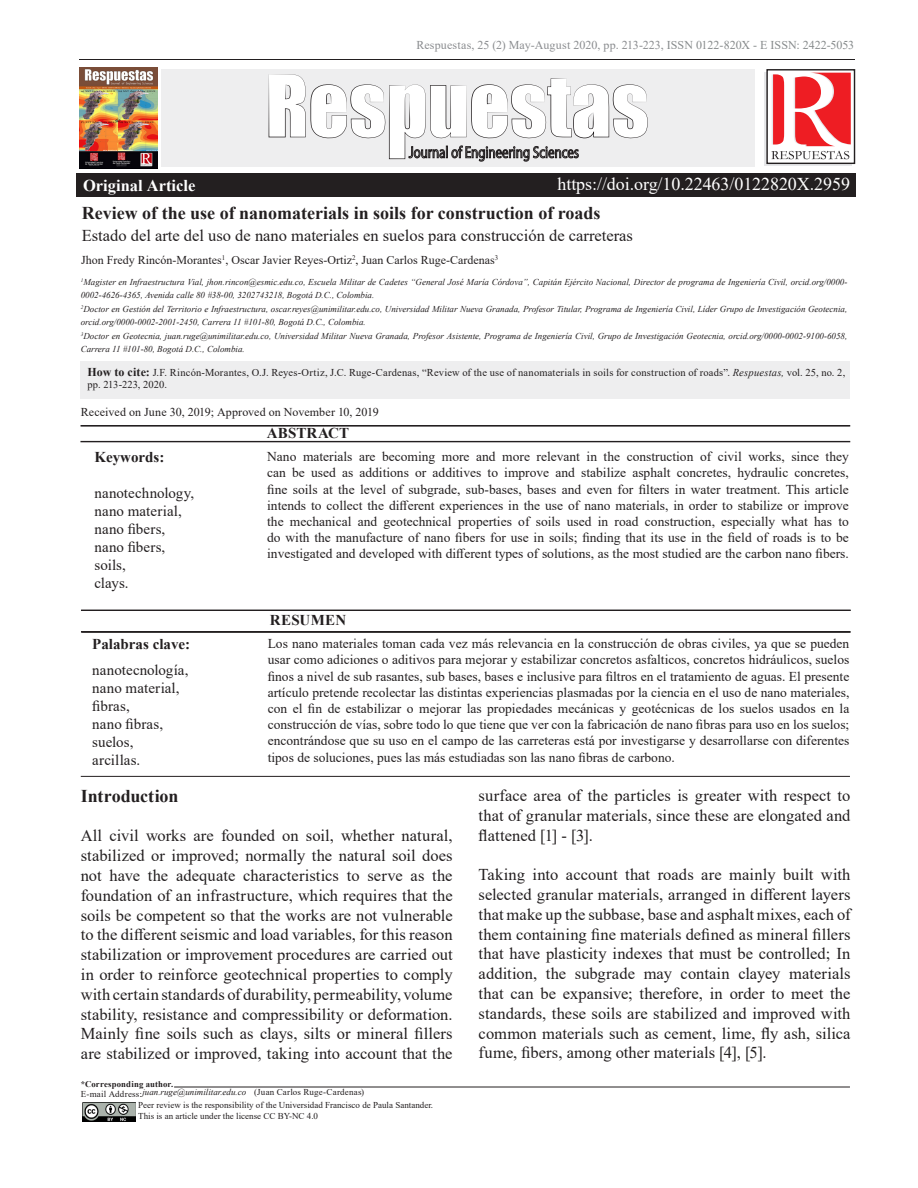
<style>
.page{position:relative;width:918px;height:1188px;background:#fff}
.page>*{position:absolute;margin:0;border:0;box-sizing:border-box;transform-origin:0 0}
.Título_1{font:700 18px "Times New Roman";color:#231f20}
.Título_1-2{font:18px "Times New Roman";letter-spacing:-.005em;color:#fff}
.Titulos{font:700 18px "Times New Roman";letter-spacing:-.005em;color:#231f20}
.Estilo_de_párrafo_2{font:16.5px/19.8px "Times New Roman";letter-spacing:.005em;color:#231f20;text-align:justify}
.Título_1-3{font:16.5px "Times New Roman";color:#231f20}
.t1{font:700 16.5px "Times New Roman";color:#fff}
.t2{font:15px "Times New Roman";letter-spacing:.01em;color:#231f20}
.Título_1-4{font:700 15px "Times New Roman";color:#231f20}
.Resumen{font:13.5px/16.2px "Times New Roman";color:#231f20;text-align:justify}
.Título_1-5{font:12px "Times New Roman";color:#231f20}
.t3{font:12px "Times New Roman";letter-spacing:.005em;color:#8a8c8f}
.t4{font:10.5px/12.6px "Times New Roman";letter-spacing:.015em;color:#231f20}
.Título_1-6{font:italic 9px/13.5px "Times New Roman";color:#231f20}
.t5{font:9px/10.9px "Times New Roman";color:#231f20}
.t6{font:9px "Times New Roman";letter-spacing:.02em;color:#231f20}
.t7{font:700 8.7px "Times New Roman";letter-spacing:.02em;color:#231f20}
.s1{color:#868a8b}
.s2{font-weight:700;font-size:12px}
.s3{font-style:italic}
</style>
<div class="page">
<hr style="left:174px;top:1087px;width:676px;height:1px;background:#231f20">
<img style="left:82px;top:1102px;width:54px;height:20px">
<div style="left:161px;top:69px;width:594px;height:98px;background:#eeeeef"></div>
<hr style="left:79px;top:60px;width:776px;height:1px;background:#231f20">
<svg style="left:269px;top:74px;width:379px;height:88px"></svg>
<div style="left:76px;top:173px;width:780px;height:24px;background:#231f20"></div>
<div style="left:764px;top:72px;width:88px;height:94px;background:#e6e7e9"></div>
<div style="left:767px;top:70px;width:88px;height:93px;background:#fff"></div>
<div style="left:766px;top:69px;width:89px;height:95px;border:1px solid #231f20"></div>
<svg style="left:771px;top:73px;width:80px;height:87px"></svg>
<img style="left:80px;top:67px;width:78px;height:101px">
<hr style="left:81px;top:426px;width:769px;height:1px;background:#231f20">
<div style="left:81px;top:425px;width:769px;height:1px;border:1px solid #231f20"></div>
<div style="left:81px;top:441px;width:769px;height:1px;border:1px solid #231f20"></div>
<div style="left:81px;top:610px;width:769px;height:1px;border:1px solid #231f20"></div>
<div style="left:81px;top:632px;width:769px;height:1px;border:1px solid #231f20"></div>
<hr style="left:81px;top:776px;width:769px;height:1px;background:#231f20">
<div style="left:81px;top:362px;width:769px;height:37px;background:#eeeeef"></div>
<p class="t1" style="left:83px;top:174px;width:114px">Original Article</p>
<p class="t3" style="left:416px;top:36px;width:439px">Respuestas, 25 (2) May-August 2020, pp. 213-223, <span class="s1">ISSN 0122-820X - E ISSN: 2422-5053</span></p>
<p class="Título_1-2" style="left:558px;top:171px;width:294px">https://doi.org/10.22463/0122820X.2959</p>
<p class="Título_1" style="left:82px;top:200px;width:520px">Review of the use of nanomaterials in soils for construction of roads</p>
<p class="Título_1-3" style="left:82px;top:224px;width:553px">Estado del arte del uso de nano materiales en suelos para construcción de carreteras</p>
<p class="Título_1-5" style="left:81px;top:252px;width:419px">Jhon Fredy Rincón-Morantes<sup>1</sup>, Oscar Javier Reyes-Ortiz<sup>2</sup>, Juan Carlos Ruge-Cardenas<sup>3</sup></p>
<p class="Título_1-6" style="left:81px;top:275px;width:768px"><sup>1</sup>Magister en Infraestructura Vial, jhon.rincon@esmic.edu.co, Escuela Militar de Cadetes “General José María Córdova”, Capitán Ejército Nacional, Director de programa de Ingeniería Civil, orcid.org/0000-<br>0002-4626-4365, Avenida calle 80 #38-00, 3202743218, Bogotá D.C., Colombia.</p>
<p class="Título_1-6" style="left:81px;top:302px;width:768px"><sup>2</sup>Doctor en Gestión del Territorio e Infraestructura, oscar.reyes@unimilitar.edu.co, Universidad Militar Nueva Granada, Profesor Titular, Programa de Ingeniería Civil, Líder Grupo de Investigación Geotecnia, orcid.org/0000-0002-2001-2450, Carrera 11 #101-80, Bogotá D.C., Colombia.</p>
<p class="Título_1-6" style="left:81px;top:329px;width:768px"><sup>3</sup>Doctor en Geotecnia, juan.ruge@unimilitar.edu.co, Universidad Militar Nueva Granada, Profesor Asistente, Programa de Ingeniería Civil, Grupo de Investigación Geotecnia, orcid.org/0000-0002-9100-6058,<br>Carrera 11 #101-80, Bogotá D.C., Colombia.</p>
<p class="t4" style="left:87px;top:365px;width:759px"><span class="s2">How to cite:</span> J.F. Rincón-Morantes, O.J. Reyes-Ortiz, J.C. Ruge-Cardenas, “Review of the use of nanomaterials in soils for construction of roads”. <span class="s3">Respuestas,</span> vol. 25, no. 2, pp. 213-223, 2020.</p>
<p class="Título_1-5" style="left:81px;top:404px;width:300px">Received on June 30, 2019; Approved on November 10, 2019</p>
<p class="Título_1-4" style="left:94px;top:446px;width:71px">Keywords:</p>
<p class="t2" style="left:94px;top:482px;width:101px">nanotechnology,</p>
<p class="t2" style="left:94px;top:500px;width:89px">nano material,</p>
<p class="t2" style="left:94px;top:518px;width:72px">nano fibers,</p>
<p class="t2" style="left:94px;top:536px;width:72px">nano fibers,</p>
<p class="t2" style="left:94px;top:554px;width:33px">soils,</p>
<p class="t2" style="left:94px;top:572px;width:36px">clays.</p>
<p class="Título_1-4" style="left:267px;top:423px;width:84px">ABSTRACT</p>
<p class="Resumen" style="left:267px;top:448px;width:583px">Nano materials are becoming more and more relevant in the construction of civil works, since they can be used as additions or additives to improve and stabilize asphalt concretes, hydraulic concretes, fine soils at the level of subgrade, sub-bases, bases and even for filters in water treatment. This article intends to collect the different experiences in the use of nano materials, in order to stabilize or improve the mechanical and geotechnical properties of soils used in road construction, especially what has to do with the manufacture of nano fibers for use in soils; finding that its use in the field of roads is to be investigated and developed with different types of solutions, as the most studied are the carbon nano fibers.</p>
<p class="Título_1-4" style="left:92px;top:633px;width:99px">Palabras clave:</p>
<p class="t2" style="left:92px;top:660px;width:98px">nanotecnología,</p>
<p class="t2" style="left:92px;top:678px;width:89px">nano material,</p>
<p class="t2" style="left:92px;top:696px;width:39px">fibras,</p>
<p class="t2" style="left:92px;top:714px;width:72px">nano fibras,</p>
<p class="t2" style="left:92px;top:732px;width:43px">suelos,</p>
<p class="t2" style="left:92px;top:750px;width:50px">arcillas.</p>
<p class="Título_1-4" style="left:270px;top:609px;width:78px">RESUMEN</p>
<p class="Resumen" style="left:268px;top:635px;width:583px">Los nano materiales toman cada vez más relevancia en la construcción de obras civiles, ya que se pueden usar como adiciones o aditivos para mejorar y estabilizar concretos asfalticos, concretos hidráulicos, suelos finos a nivel de sub rasantes, sub bases, bases e inclusive para filtros en el tratamiento de aguas. El presente artículo pretende recolectar las distintas experiencias plasmadas por la ciencia en el uso de nano materiales, con el fin de estabilizar o mejorar las propiedades mecánicas y geotécnicas de los suelos usados en la construcción de vías, sobre todo lo que tiene que ver con la fabricación de nano fibras para uso en los suelos; encontrándose que su uso en el campo de las carreteras está por investigarse y desarrollarse con diferentes tipos de soluciones, pues las más estudiadas son las nano fibras de carbono.</p>
<p class="Titulos" style="left:81px;top:783px;width:99px">Introduction</p>
<p class="Estilo_de_párrafo_2" style="left:81px;top:825px;width:373px">All civil works are founded on soil, whether natural, stabilized or improved; normally the natural soil does not have the adequate characteristics to serve as the foundation of an infrastructure, which requires that the soils be competent so that the works are not vulnerable to the different seismic and load variables, for this reason stabilization or improvement procedures are carried out in order to reinforce geotechnical properties to comply with certain standards of durability, permeability, volume stability, resistance and compressibility or deformation.<br>Mainly fine soils such as clays, silts or mineral fillers are stabilized or improved, taking into account that the</p>
<p class="t7" style="left:81px;top:1078px;width:94px">*Corresponding author.</p>
<p class="t5" style="left:138px;top:1088px;width:296px;text-indent:-57px">E-mail Address:<br>Peer review is the responsibility of the Universidad Francisco de Paula Santander.<br>This is an article under the license CC BY-NC 4.0</p>
<p class="Título_1-6" style="left:142px;top:1085px;width:106px">juan.ruge@unimilitar.edu.co</p>
<p class="t6" style="left:254px;top:1086px;width:112px">(Juan Carlos Ruge-Cardenas)</p>
<p class="t5" style="left:160px;top:1108px;width:297px">Peer review is the responsibility of the Universidad Francisco de Paula Santander.</p>
<p class="Estilo_de_párrafo_2" style="left:479px;top:785px;width:373px">surface area of the particles is greater with respect to that of granular materials, since these are elongated and flattened [1] - [3].</p>
<p class="Estilo_de_párrafo_2" style="left:479px;top:864px;width:373px">Taking into account that roads are mainly built with selected granular materials, arranged in different layers that make up the subbase, base and asphalt mixes, each of them containing fine materials defined as mineral fillers that have plasticity indexes that must be controlled; In addition, the subgrade may contain clayey materials that can be expansive; therefore, in order to meet the standards, these soils are stabilized and improved with common materials such as cement, lime, fly ash, silica fume, fibers, among other materials [4], [5].</p>
</div>
